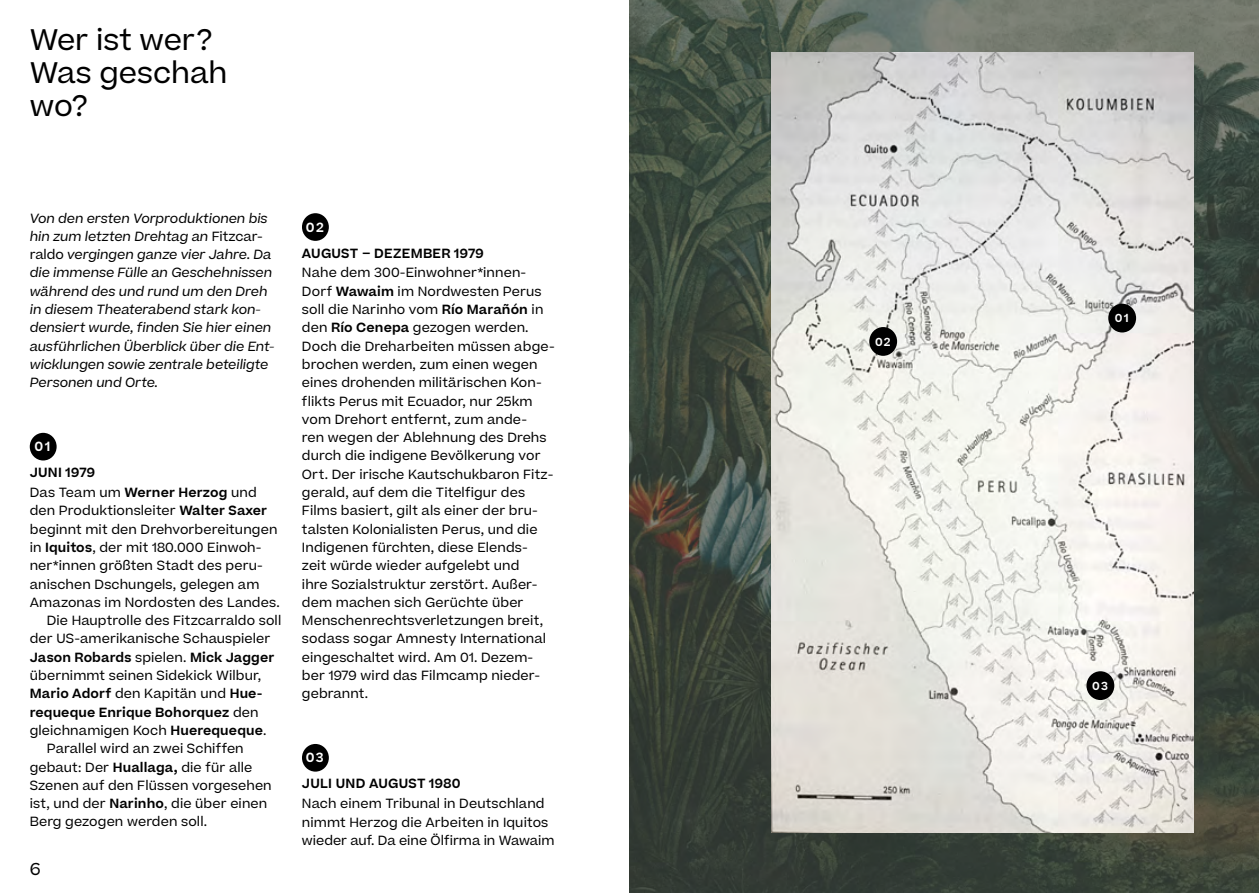
<style>
.page{position:relative;width:1259px;height:893px;background:#fff}
.page>*{position:absolute;margin:0;border:0;box-sizing:border-box;transform-origin:0 0}
.t1{font:28.5px/33px "Beatrice";color:#000}
.t2{font:16.5px "Beatrice";color:#000}
.t3{font:12.75px/18.3px "Beatrice";letter-spacing:.01em;color:#000}
.t4{font:italic 12.75px/18.3px "Beatrice";letter-spacing:-.005em;color:#000}
.t5{font:600 12.75px/19.8px "Beatrice";letter-spacing:.01em;color:#000}
.t6{font:600 12.75px "Beatrice";color:#fff}
.t7{font:600 11.1px "Beatrice";color:#fff}
.s1{font-style:normal}
.s2{font-weight:400}
.s3{font-weight:600}
</style>
<div class="page">
<div style="left:30px;top:433px;width:27px;height:27px;background:#000;border-radius:50%"></div>
<div style="left:302px;top:213px;width:27px;height:28px;background:#000;border-radius:50%"></div>
<div style="left:302px;top:744px;width:27px;height:28px;background:#000;border-radius:50%"></div>
<img style="left:629px;top:0;width:630px;height:893px">
<img style="left:771px;top:52px;width:422px;height:780px">
<div style="left:869px;top:327px;width:28px;height:29px;background:#000;border-radius:50%"></div>
<div style="left:1108px;top:304px;width:28px;height:28px;background:#000;border-radius:50%"></div>
<div style="left:1086px;top:671px;width:28px;height:29px;background:#000;border-radius:50%"></div>
<h1 class="t1" style="left:30px;top:22px;width:199px">Wer ist wer?<br>Was geschah wo?</h1>
<p class="t4" style="left:30px;top:209px;width:246px">Von den ersten Vorproduktionen bis hin zum letzten Drehtag an <span class="s1">Fitzcar&shy;raldo</span> vergingen ganze vier Jahre. Da die immense Fülle an Geschehnissen während des und rund um den Dreh in diesem Theaterabend stark kon&shy;densiert wurde, finden Sie hier einen ausführlichen Überblick über die Ent&shy;wicklungen sowie zentrale beteiligte Personen und Orte.</p>
<p class="t6" style="left:35px;top:438px;width:17px">01</p>
<p class="t5" style="left:30px;top:463px;width:228px">JUNI 1979<br><span class="s2">Das Team um</span> Werner Herzog <span class="s2">und</span></p>
<p class="t3" style="left:30px;top:501px;width:239px">den Produktionsleiter <span class="s3">Walter Saxer</span></p>
<p class="t3" style="left:30px;top:520px;width:249px">beginnt mit den Drehvorbereitungen</p>
<p class="t3" style="left:30px;top:538px;width:233px">in <span class="s3">Iquitos</span>, der mit 180.000 Einwoh-</p>
<p class="t3" style="left:30px;top:556px;width:235px">ner*innen größten Stadt des peru-</p>
<p class="t3" style="left:30px;top:575px;width:231px">anischen Dschungels, gelegen am</p>
<p class="t3" style="left:30px;top:593px;width:251px">Amazonas im Nordosten des Landes.</p>
<p class="t3" style="left:47px;top:611px;width:236px">Die Hauptrolle des Fitzcarraldo soll</p>
<p class="t3" style="left:30px;top:630px;width:242px">der US-amerikanische Schauspieler</p>
<p class="t5" style="left:30px;top:647px;width:246px">Jason Robards <span class="s2">spielen.</span> Mick Jagger</p>
<p class="t3" style="left:30px;top:666px;width:233px">übernimmt seinen Sidekick Wilbur,</p>
<p class="t5" style="left:30px;top:684px;width:234px">Mario Adorf <span class="s2">den Kapitän und</span> Hue-</p>
<p class="t5" style="left:30px;top:702px;width:230px">requeque Enrique Bohorquez <span class="s2">den</span></p>
<p class="t3" style="left:30px;top:721px;width:238px">gleichnamigen Koch <span class="s3">Huerequeque</span>.</p>
<p class="t3" style="left:47px;top:739px;width:198px">Parallel wird an zwei Schiffen</p>
<p class="t3" style="left:30px;top:758px;width:224px">gebaut: Der <span class="s3">Huallaga,</span> die für alle</p>
<p class="t3" style="left:30px;top:776px;width:243px">Szenen auf den Flüssen vorgesehen</p>
<p class="t3" style="left:30px;top:794px;width:239px">ist, und der <span class="s3">Narinho</span>, die über einen</p>
<p class="t3" style="left:30px;top:813px;width:179px">Berg gezogen werden soll.</p>
<p class="t2" style="left:30px;top:858px;width:12px">6</p>
<p class="t6" style="left:306px;top:218px;width:19px">02</p>
<p class="t5" style="left:302px;top:243px;width:183px">AUGUST – DEZEMBER 1979</p>
<p class="t3" style="left:302px;top:264px;width:254px">Nahe dem 300-Einwohner*innen-Dorf <span class="s3">Wawaim</span> im Nordwesten Perus soll die Narinho vom <span class="s3">Río Marañón</span> in den <span class="s3">Río Cenepa</span> gezogen werden.<br>Doch die Dreharbeiten müssen abge&shy;brochen werden, zum einen wegen eines drohenden militärischen Kon&shy;flikts Perus mit Ecuador, nur 25km vom Drehort entfernt, zum ande-<br>ren wegen der Ablehnung des Drehs durch die indigene Bevölkerung vor Ort. Der irische Kautschukbaron Fitz&shy;gerald, auf dem die Titelfigur des Films basiert, gilt als einer der bru&shy;talsten Kolonialisten Perus, und die Indigenen fürchten, diese Elends&shy;zeit würde wieder aufgelebt und<br>ihre Sozialstruktur zerstört. Außer&shy;dem machen sich Gerüchte über Menschenrechtsverletzungen breit, sodass sogar Amnesty International eingeschaltet wird. Am 01. Dezem&shy;ber 1979 wird das Filmcamp nieder&shy;gebrannt.</p>
<p class="t6" style="left:306px;top:749px;width:20px">03</p>
<p class="t5" style="left:302px;top:774px;width:160px">JULI UND AUGUST 1980</p>
<p class="t3" style="left:302px;top:794px;width:254px">Nach einem Tribunal in Deutschland nimmt Herzog die Arbeiten in Iquitos wieder auf. Da eine Ölfirma in Wawaim</p>
<p class="t7" style="left:875px;top:334px;width:17px">02</p>
<p class="t7" style="left:1114px;top:311px;width:15px">01</p>
<p class="t7" style="left:1092px;top:678px;width:17px">03</p>
</div>
